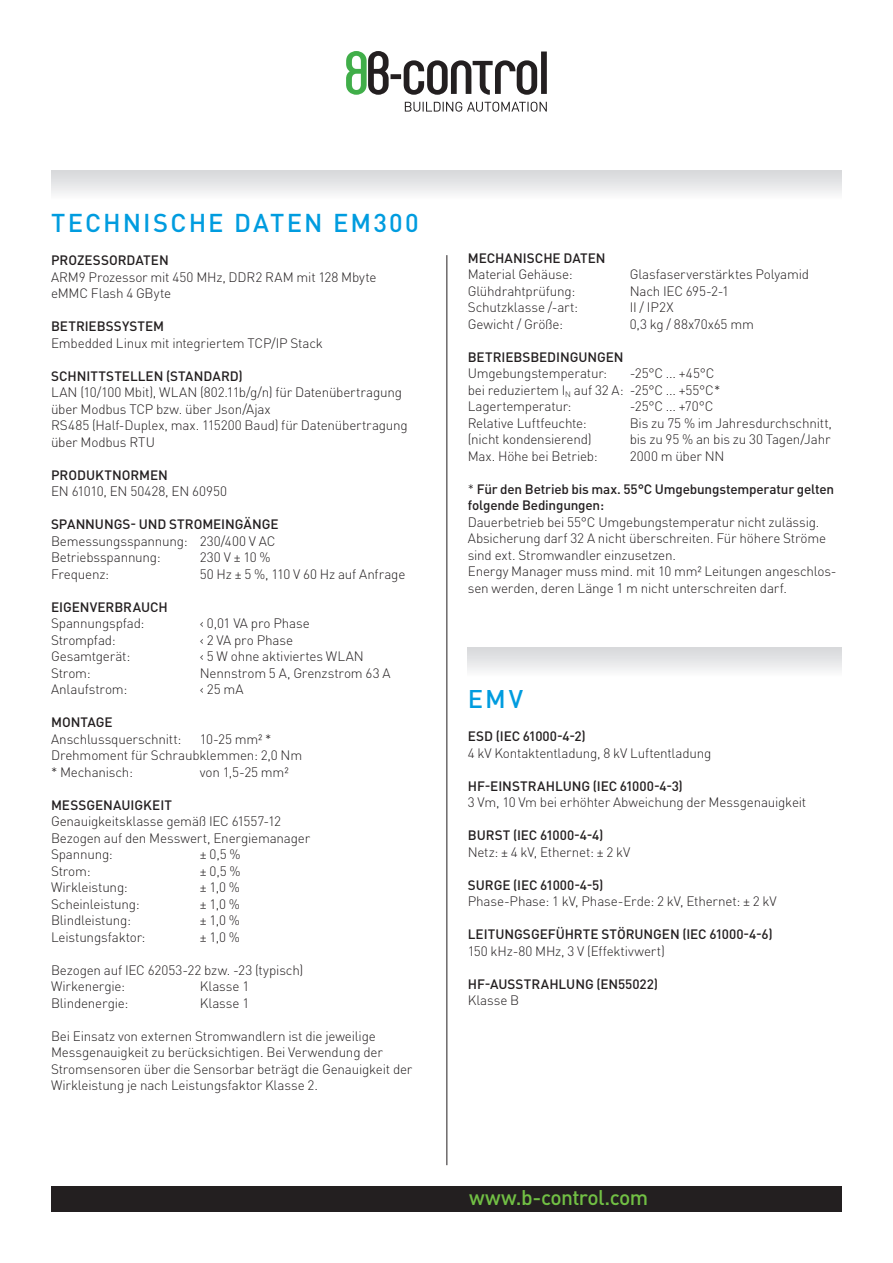
<style>
.page{position:relative;width:893px;height:1263px;background:#fff}
.page>*{position:absolute;margin:0;border:0;box-sizing:border-box;transform-origin:0 0}
.t1{font:500 25.5px "DINOT";letter-spacing:.085em;color:#009cdf}
.t2{font:500 21px "DINOT";letter-spacing:-.03em;color:#71bf44}
.t3{font:300 13.5px/16.5px "DINOT";letter-spacing:-.015em;color:#231f20}
.t4{font:500 13.5px/16.5px "DINOT";letter-spacing:-.005em;color:#231f20}
.s1{font-weight:300}
</style>
<div class="page">
<svg style="left:405px;top:102px;width:142px;height:10px"></svg>
<svg style="left:346px;top:51px;width:201px;height:44px"></svg>
<div style="left:51px;top:1186px;width:791px;height:26px;background:#231f20"></div>
<hr style="left:446px;top:255px;width:1px;height:910px;background:#231f20">
<div style="left:51px;top:170px;width:791px;height:43px;background:linear-gradient(to bottom,#d7d9db,#fff)"></div>
<div style="left:468px;top:647px;width:374px;height:43px;background:linear-gradient(to bottom,#d7d9db,#fff)"></div>
<h1 class="t1" style="left:51px;top:207px;width:369px">TECHNISCHE DATEN EM300</h1>
<p class="t4" style="left:51px;top:252px;width:119px">PROZESSORDATEN</p>
<p class="t3" style="left:51px;top:268px;width:327px">ARM9 Prozessor mit 450 MHz, DDR2 RAM mit 128 Mbyte eMMC Flash 4 GByte</p>
<p class="t4" style="left:51px;top:318px;width:115px">BETRIEBSSYSTEM</p>
<p class="t3" style="left:51px;top:334px;width:273px">Embedded Linux mit integriertem TCP/IP Stack</p>
<p class="t4" style="left:51px;top:367px;width:193px">SCHNITTSTELLEN (STANDARD)</p>
<p class="t3" style="left:51px;top:384px;width:358px">LAN (10/100 Mbit), WLAN (802.11b/g/n) für Datenübertragung über Modbus TCP bzw. über Json/Ajax<br>RS485 (Half-Duplex, max. 115200 Baud) für Datenübertragung über Modbus RTU</p>
<p class="t4" style="left:51px;top:466px;width:118px">PRODUKTNORMEN</p>
<p class="t3" style="left:51px;top:483px;width:177px">EN 61010, EN 50428, EN 60950</p>
<p class="t4" style="left:51px;top:516px;width:229px">SPANNUNGS- UND STROMEINGÄNGE</p>
<p class="t3" style="left:51px;top:532px;width:226px">Bemessungsspannung: 230/400 V AC<br>Betriebsspannung:</p>
<p class="t3" style="left:200px;top:549px;width:72px">230 V ± 10 %</p>
<p class="t3" style="left:51px;top:565px;width:60px">Frequenz:</p>
<p class="t3" style="left:200px;top:565px;width:207px">50 Hz ± 5 %, 110 V 60 Hz auf Anfrage</p>
<p class="t4" style="left:51px;top:598px;width:118px">EIGENVERBRAUCH</p>
<p class="t3" style="left:51px;top:615px;width:95px">Spannungspfad:</p>
<p class="t3" style="left:200px;top:615px;width:111px">‹ 0,01 VA pro Phase</p>
<p class="t3" style="left:51px;top:631px;width:66px">Strompfad:</p>
<p class="t3" style="left:200px;top:631px;width:95px">‹ 2 VA pro Phase</p>
<p class="t3" style="left:51px;top:648px;width:81px">Gesamtgerät:</p>
<p class="t3" style="left:200px;top:648px;width:166px">‹ 5 W ohne aktiviertes WLAN</p>
<p class="t3" style="left:51px;top:664px;width:41px">Strom:</p>
<p class="t3" style="left:200px;top:664px;width:192px">Nennstrom 5 A, Grenzstrom 63 A</p>
<p class="t3" style="left:51px;top:681px;width:78px">Anlaufstrom:</p>
<p class="t3" style="left:200px;top:681px;width:45px">‹ 25 mA</p>
<p class="t4" style="left:51px;top:714px;width:63px">MONTAGE</p>
<p class="t3" style="left:51px;top:730px;width:132px">Anschlussquerschnitt:</p>
<p class="t3" style="left:51px;top:730px;width:253px;text-indent:149px">10-25 mm² *<br>Drehmoment für Schraubklemmen: 2,0 Nm * Mechanisch:</p>
<p class="t3" style="left:200px;top:763px;width:90px">von 1,5-25 mm²</p>
<p class="t4" style="left:51px;top:796px;width:122px">MESSGENAUIGKEIT</p>
<p class="t3" style="left:51px;top:813px;width:261px">Genauigkeitsklasse gemäß IEC 61557-12<br>Bezogen auf den Messwert, Energiemanager<br>Spannung:</p>
<p class="t3" style="left:200px;top:846px;width:42px">± 0,5 %</p>
<p class="t3" style="left:51px;top:862px;width:41px">Strom:</p>
<p class="t3" style="left:200px;top:862px;width:42px">± 0,5 %</p>
<p class="t3" style="left:51px;top:879px;width:78px">Wirkleistung:</p>
<p class="t3" style="left:200px;top:879px;width:42px">± 1,0 %</p>
<p class="t3" style="left:51px;top:895px;width:90px">Scheinleistung:</p>
<p class="t3" style="left:200px;top:895px;width:42px">± 1,0 %</p>
<p class="t3" style="left:51px;top:912px;width:81px">Blindleistung:</p>
<p class="t3" style="left:200px;top:912px;width:42px">± 1,0 %</p>
<p class="t3" style="left:51px;top:928px;width:96px">Leistungsfaktor:</p>
<p class="t3" style="left:200px;top:928px;width:42px">± 1,0 %</p>
<p class="t3" style="left:51px;top:961px;width:254px">Bezogen auf IEC 62053-22 bzw. -23 (typisch)<br>Wirkenergie:</p>
<p class="t3" style="left:200px;top:978px;width:51px">Klasse 1</p>
<p class="t3" style="left:51px;top:994px;width:79px">Blindenergie:</p>
<p class="t3" style="left:200px;top:994px;width:51px">Klasse 1</p>
<p class="t3" style="left:51px;top:1027px;width:363px">Bei Einsatz von externen Stromwandlern ist die jeweilige Messgenauigkeit zu berücksichtigen. Bei Verwendung der Stromsensoren über die Sensorbar beträgt die Genauigkeit der Wirkleistung je nach Leistungsfaktor Klasse 2.</p>
<p class="t4" style="left:468px;top:249px;width:139px">MECHANISCHE DATEN</p>
<p class="t3" style="left:468px;top:266px;width:106px">Material Gehäuse:</p>
<p class="t3" style="left:630px;top:266px;width:181px">Glasfaserverstärktes Polyamid</p>
<p class="t3" style="left:468px;top:282px;width:109px">Glühdrahtprüfung:</p>
<p class="t3" style="left:630px;top:282px;width:101px">Nach IEC 695-2-1</p>
<p class="t3" style="left:468px;top:299px;width:112px">Schutzklasse /-art:</p>
<p class="t3" style="left:630px;top:299px;width:45px">II / IP2X</p>
<p class="t3" style="left:468px;top:315px;width:97px">Gewicht / Größe:</p>
<p class="t3" style="left:630px;top:315px;width:126px">0,3 kg / 88x70x65 mm</p>
<p class="t4" style="left:468px;top:348px;width:157px">BETRIEBSBEDINGUNGEN</p>
<p class="t3" style="left:468px;top:365px;width:141px">Umgebungstemperatur:</p>
<p class="t3" style="left:468px;top:365px;width:254px;text-indent:162px">-25°C ... +45°C bei reduziertem I<sub>N</sub> auf 32 A: -25°C ... +55°C*<br>Lagertemperatur:</p>
<p class="t3" style="left:630px;top:398px;width:85px">-25°C ... +70°C</p>
<p class="t3" style="left:468px;top:414px;width:121px">Relative Luftfeuchte:</p>
<p class="t3" style="left:630px;top:414px;width:204px">Bis zu 75 % im Jahresdurchschnitt,</p>
<p class="t3" style="left:468px;top:431px;width:125px">(nicht kondensierend)</p>
<p class="t3" style="left:630px;top:431px;width:202px">bis zu 95 % an bis zu 30 Tagen/Jahr</p>
<p class="t3" style="left:468px;top:447px;width:131px">Max. Höhe bei Betrieb:</p>
<p class="t3" style="left:630px;top:447px;width:96px">2000 m über NN</p>
<p class="t4" style="left:468px;top:480px;width:368px"><span class="s1">*</span> Für den Betrieb bis max. 55°C Umgebungstemperatur gelten folgende Bedingungen:</p>
<p class="t3" style="left:468px;top:513px;width:370px">Dauerbetrieb bei 55°C Umgebungstemperatur nicht zulässig.<br>Absicherung darf 32 A nicht überschreiten. Für höhere Ströme sind ext. Stromwandler einzusetzen.<br>Energy Manager muss mind. mit 10 mm² Leitungen angeschlos&shy;sen werden, deren Länge 1 m nicht unterschreiten darf.</p>
<h1 class="t1" style="left:468px;top:682px;width:57px">EMV</h1>
<p class="t4" style="left:468px;top:728px;width:119px">ESD (IEC 61000-4-2)</p>
<p class="t3" style="left:468px;top:744px;width:245px">4 kV Kontaktentladung, 8 kV Luftentladung</p>
<p class="t4" style="left:468px;top:777px;width:217px">HF-EINSTRAHLUNG (IEC 61000-4-3)</p>
<p class="t3" style="left:468px;top:794px;width:340px">3 Vm, 10 Vm bei erhöhter Abweichung der Messgenauigkeit</p>
<p class="t4" style="left:468px;top:826px;width:137px">BURST (IEC 61000-4-4)</p>
<p class="t3" style="left:468px;top:843px;width:164px">Netz: ± 4 kV, Ethernet: ± 2 kV</p>
<p class="t4" style="left:468px;top:876px;width:137px">SURGE (IEC 61000-4-5)</p>
<p class="t3" style="left:468px;top:893px;width:310px">Phase-Phase: 1 kV, Phase-Erde: 2 kV, Ethernet: ± 2 kV</p>
<p class="t4" style="left:468px;top:925px;width:306px">LEITUNGSGEFÜHRTE STÖRUNGEN (IEC 61000-4-6)</p>
<p class="t3" style="left:468px;top:942px;width:199px">150 kHz-80 MHz, 3 V (Effektivwert)</p>
<p class="t4" style="left:468px;top:975px;width:192px">HF-AUSSTRAHLUNG (EN55022)</p>
<p class="t3" style="left:468px;top:992px;width:53px">Klasse B</p>
<h2 class="t2" style="left:469px;top:1184px;width:181px">www.b-control.com</h2>
</div>
